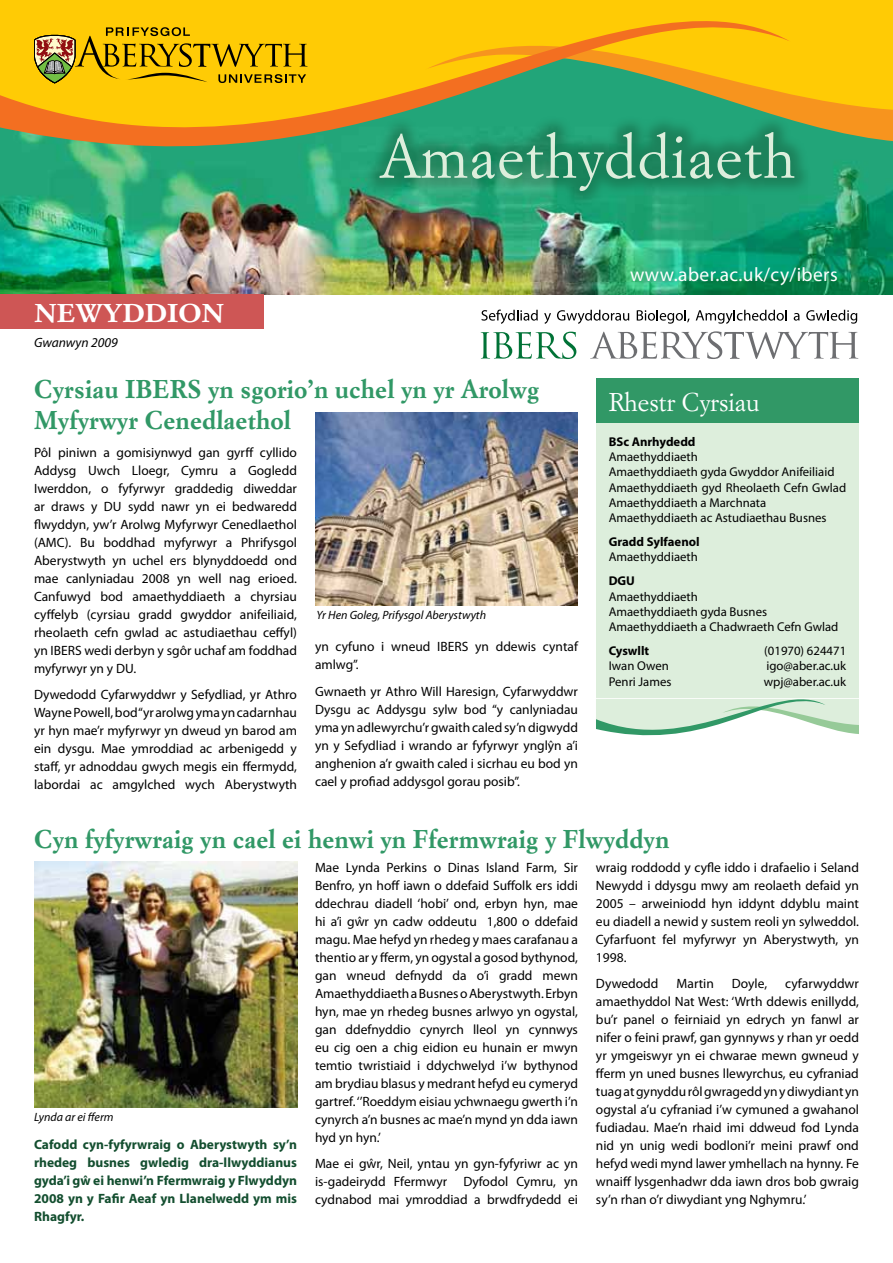
<style>
.page{position:relative;width:893px;height:1263px;background:#fff}
.page>*{position:absolute;margin:0;border:0;box-sizing:border-box;transform-origin:0 0}
.t1{font:60px "Italian Garamond BT";letter-spacing:.02em;color:#ddeedc}
.t2{font:700 25.5px/30.6px "Italian Garamond BT";color:#319866}
.t3{font:25.5px "Italian Garamond BT";color:#fff}
.t4{font:700 25.5px "Italian Garamond BT";color:#fff;scale:1.1 1}
.t5{font:19.5px "Myriad Pro";letter-spacing:.02em;color:#fff}
.t6{font:13.5px/18px "Myriad Pro";color:#000;text-align:justify}
.t7{font:700 13.5px/18px "Myriad Pro";color:#134e2f;text-align:justify}
.t8{font:italic 13.5px "Myriad Pro";color:#000}
.t9{font:12.75px/15.3px "Myriad Pro";color:#000}
.t10{font:700 12.75px "Myriad Pro";color:#000}
.t11{font:italic 12px "Myriad Pro";color:#000}
</style>
<div class="page">
<img style="left:0;top:142px;width:893px;height:153px">
<svg style="left:791px;top:1px;width:102px;height:141px;background:#f3be0f"></svg>
<svg style="left:0;top:0;width:791px;height:224px;background:#aaaf35"></svg>
<svg style="left:34px;top:27px;width:274px;height:56px;background:#cfa60d"></svg>
<div style="left:362px;top:115px;width:449px;height:93px;background:#134e2f;opacity:.4"></div>
<div style="left:0;top:295px;width:264px;height:34px;background:#ce5655"></div>
<svg style="left:481px;top:332px;width:95px;height:27px"></svg>
<svg style="left:590px;top:331px;width:268px;height:28px"></svg>
<svg style="left:481px;top:310px;width:57px;height:14px"></svg>
<svg style="left:544px;top:313px;width:7px;height:11px"></svg>
<svg style="left:557px;top:310px;width:72px;height:14px"></svg>
<svg style="left:637px;top:310px;width:52px;height:14px"></svg>
<svg style="left:696px;top:310px;width:91px;height:14px"></svg>
<svg style="left:794px;top:313px;width:5px;height:8px"></svg>
<svg style="left:806px;top:310px;width:51px;height:14px"></svg>
<div style="left:596px;top:378px;width:263px;height:45px;background:#319866"></div>
<div style="left:596px;top:423px;width:263px;height:275px;background:#ddeedc"></div>
<svg style="left:596px;top:699px;width:263px;height:37px"></svg>
<img style="left:34px;top:861px;width:263px;height:246px">
<img style="left:315px;top:413px;width:263px;height:193px">
<h1 class="t1" style="left:381px;top:120px;width:415px">Amaethyddiaeth</h1>
<h2 class="t4" style="left:34px;top:297px;width:175px">NEWYDDION</h2>
<p class="t8" style="left:34px;top:334px;width:85px">Gwanwyn 2009</p>
<h2 class="t2" style="left:34px;top:373px;width:507px">Cyrsiau IBERS yn sgorio’n uchel yn yr Arolwg<br>Myfyrwyr Cenedlaethol</h2>
<p class="t6" style="left:34px;top:443px;width:264px">Pôl piniwn a gomisiynwyd gan gyrff cyllido Addysg Uwch Lloegr, Cymru a Gogledd Iwerddon, o fyfyrwyr graddedig diweddar ar draws y DU sydd nawr yn ei bedwaredd flwyddyn, yw’r Arolwg Myfyrwyr Cenedlaethol (AMC). Bu boddhad myfyrwyr a Phrifysgol Aberystwyth yn uchel ers blynyddoedd ond mae canlyniadau 2008 yn well nag erioed.<br>Canfuwyd bod amaethyddiaeth a chyrsiau cyffelyb (cyrsiau gradd gwyddor anifeiliaid, rheolaeth cefn gwlad ac astudiaethau ceffyl) yn IBERS wedi derbyn y sgôr uchaf am foddhad myfyrwyr yn y DU.</p>
<p class="t6" style="left:34px;top:685px;width:264px">Dywedodd Cyfarwyddwr y Sefydliad, yr Athro Wayne Powell, bod “yr arolwg yma yn cadarnhau yr hyn mae’r myfyrwyr yn dweud yn barod am ein dysgu. Mae ymroddiad ac arbenigedd y staff, yr adnoddau gwych megis ein ffermydd, labordai ac amgylched wych Aberystwyth</p>
<p class="t11" style="left:316px;top:608px;width:171px">Yr Hen Goleg, Prifysgol Aberystwyth</p>
<p class="t6" style="left:315px;top:638px;width:264px">yn cyfuno i wneud IBERS yn ddewis cyntaf amlwg”.</p>
<p class="t6" style="left:315px;top:682px;width:264px">Gwnaeth yr Athro Will Haresign, Cyfarwyddwr Dysgu ac Addysgu sylw bod “y canlyniadau yma yn adlewyrchu’r gwaith caled sy’n digwydd yn y Sefydliad i wrando ar fyfyrwyr ynglŷn a’i anghenion a’r gwaith caled i sicrhau eu bod yn cael y profiad addysgol gorau posib”.</p>
<h3 class="t5" style="left:630px;top:262px;width:209px">www.aber.ac.uk/cy/ibers</h3>
<h2 class="t3" style="left:609px;top:386px;width:152px">Rhestr Cyrsiau</h2>
<p class="t10" style="left:609px;top:433px;width:88px">BSc Anrhydedd</p>
<p class="t9" style="left:609px;top:449px;width:239px">Amaethyddiaeth<br>Amaethyddiaeth gyda Gwyddor Anifeiliaid Amaethyddiaeth gyd Rheolaeth Cefn Gwlad Amaethyddiaeth a Marchnata Amaethyddiaeth ac Astudiaethau Busnes</p>
<p class="t10" style="left:609px;top:533px;width:92px">Gradd Sylfaenol</p>
<p class="t9" style="left:609px;top:549px;width:91px">Amaethyddiaeth</p>
<p class="t10" style="left:609px;top:573px;width:28px">DGU</p>
<p class="t9" style="left:609px;top:588px;width:231px">Amaethyddiaeth<br>Amaethyddiaeth gyda Busnes<br>Amaethyddiaeth a Chadwraeth Cefn Gwlad</p>
<p class="t10" style="left:609px;top:642px;width:42px">Cyswllt</p>
<p class="t9" style="left:764px;top:643px;width:83px">(01970) 624471</p>
<p class="t9" style="left:609px;top:658px;width:62px">Iwan Owen</p>
<p class="t9" style="left:766px;top:658px;width:81px">igo@aber.ac.uk</p>
<p class="t9" style="left:609px;top:673px;width:64px">Penri James</p>
<p class="t9" style="left:764px;top:673px;width:84px">wpj@aber.ac.uk</p>
<h2 class="t2" style="left:34px;top:823px;width:637px">Cyn fyfyrwraig yn cael ei henwi yn Ffermwraig y Flwyddyn</h2>
<p class="t6" style="left:315px;top:858px;width:264px">Mae Lynda Perkins o Dinas Island Farm, Sir Benfro, yn hoff iawn o ddefaid Suffolk ers iddi ddechrau diadell ‘hobi’ ond, erbyn hyn, mae hi a’i gŵr yn cadw oddeutu 1,800 o ddefaid magu. Mae hefyd yn rhedeg y maes carafanau a thentio ar y fferm, yn ogystal a gosod bythynod, gan wneud defnydd da o’i gradd mewn Amaethyddiaeth a Busnes o Aberystwyth. Erbyn hyn, mae yn rhedeg busnes arlwyo yn ogystal, gan ddefnyddio cynyrch lleol yn cynnwys eu cig oen a chig eidion eu hunain er mwyn temtio twristiaid i ddychwelyd i’w bythynod am brydiau blasus y medrant hefyd eu cymeryd gartref. ‘’Roeddym eisiau ychwnaegu gwerth i’n cynyrch a’n busnes ac mae’n mynd yn dda iawn hyd yn hyn.’</p>
<p class="t6" style="left:315px;top:1154px;width:264px">Mae ei gŵr, Neil, yntau yn gyn-fyfyriwr ac yn is-gadeirydd Ffermwyr Dyfodol Cymru, yn cydnabod mai ymroddiad a brwdfrydedd ei</p>
<p class="t6" style="left:596px;top:858px;width:264px">wraig roddodd y cyfle iddo i drafaelio i Seland Newydd i ddysgu mwy am reolaeth defaid yn 2005 – arweiniodd hyn iddynt ddyblu maint eu diadell a newid y sustem reoli yn sylweddol.<br>Cyfarfuont fel myfyrwyr yn Aberystwyth, yn 1998.</p>
<p class="t6" style="left:596px;top:974px;width:64px">Dywedodd</p>
<p class="t6" style="left:676px;top:974px;width:39px">Martin</p>
<p class="t6" style="left:732px;top:974px;width:37px">Doyle,</p>
<p class="t6" style="left:596px;top:974px;width:264px;text-indent:189px">cyfarwyddwr amaethyddol Nat West: ‘Wrth ddewis enillydd, bu’r panel o feirniaid yn edrych yn fanwl ar nifer o feini prawf, gan gynnyws y rhan yr oedd yr ymgeiswyr yn ei chwarae mewn gwneud y fferm yn uned busnes llewyrchus, eu cyfraniad tuag at gynyddu rôl gwragedd yn y diwydiant yn ogystal a’u cyfraniad i’w cymuned a gwahanol fudiadau. Mae’n rhaid imi ddweud fod Lynda nid yn unig wedi bodloni’r meini prawf ond hefyd wedi mynd lawer ymhellach na hynny. Fe wnaiff lysgenhadwr dda iawn dros bob gwraig sy’n rhan o’r diwydiant yng Nghymru.’</p>
<p class="t11" style="left:34px;top:1110px;width:81px">Lynda ar ei fferm</p>
<p class="t7" style="left:34px;top:1135px;width:264px">Cafodd cyn-fyfyrwraig o Aberystwyth sy’n rhedeg busnes gwledig dra-llwyddianus gyda’i gŵ ei henwi’n Ffermwraig y Flwyddyn 2008 yn y Fafir Aeaf yn Llanelwedd ym mis Rhagfyr.</p>
</div>
